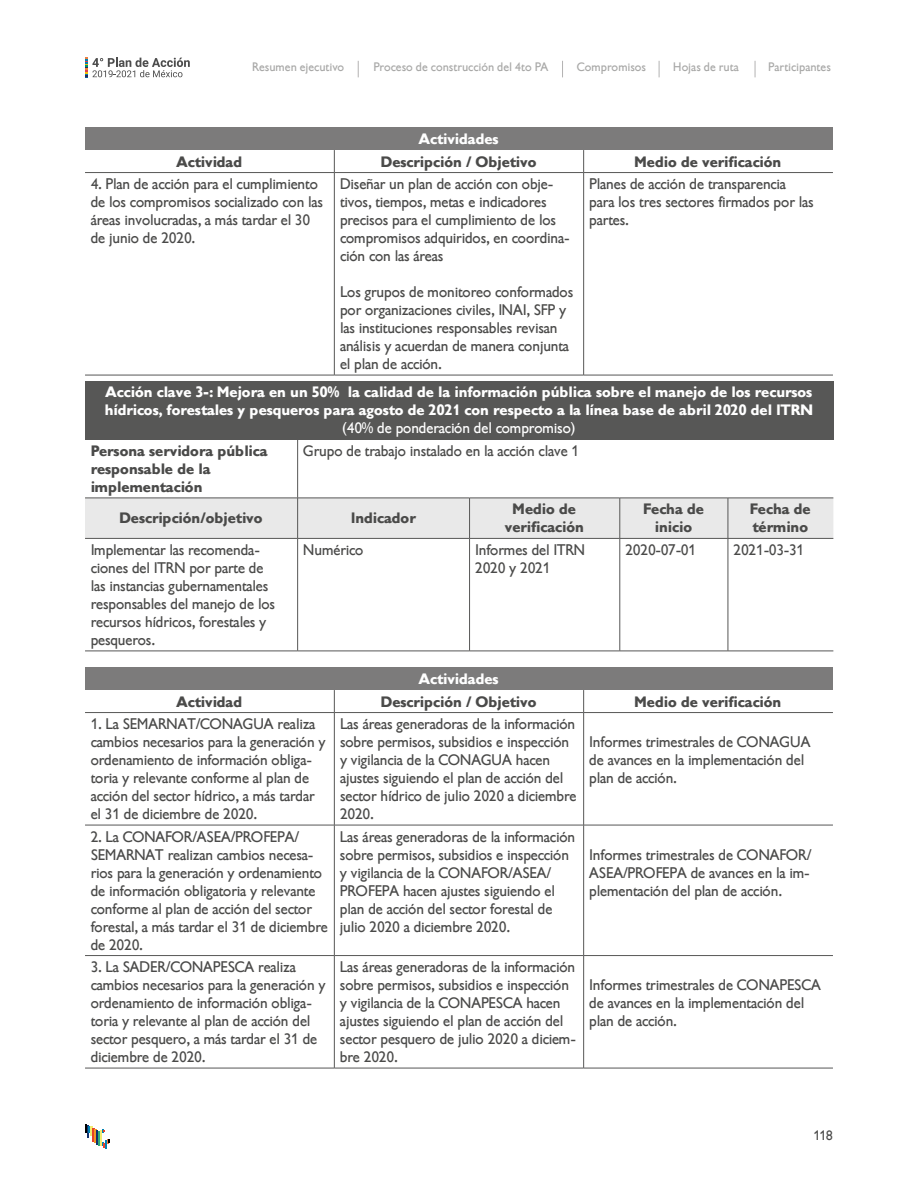
<style>
.page{position:relative;width:918px;height:1188px;background:#fff}
.page>*{position:absolute;margin:0;border:0;box-sizing:border-box;transform-origin:0 0}
.t1{font:15px/18px "Gibson";color:#4a4a49}
.t2{font:700 15px/18px "Gibson";color:#4a4a49}
.t3{font:700 15px/18px "Gibson";color:#fff}
.t4{font:15px "Gibson";color:#fff}
.t5{font:13.5px "Gibson";color:#4a4a49}
.t6{font:12px "Gibson";letter-spacing:.015em;color:#a8a8a7}
</style>
<div class="page">
<svg style="left:562px;top:61px;width:1px;height:16px"></svg>
<svg style="left:358px;top:61px;width:1px;height:16px"></svg>
<svg style="left:659px;top:61px;width:1px;height:16px"></svg>
<svg style="left:755px;top:61px;width:1px;height:16px"></svg>
<svg style="left:85px;top:1124px;width:25px;height:24px"></svg>
<svg style="left:85px;top:58px;width:105px;height:20px"></svg>
<div style="left:85px;top:128px;width:748px;height:22px;background:#7c7b7b"></div>
<svg style="left:334px;top:150px;width:1px;height:22px"></svg>
<svg style="left:583px;top:150px;width:1px;height:22px"></svg>
<hr style="left:85px;top:172px;width:249px;height:1px;background:#575756">
<hr style="left:334px;top:172px;width:250px;height:1px;background:#575756">
<hr style="left:334px;top:173px;width:1px;height:202px;background:#575756">
<hr style="left:584px;top:172px;width:249px;height:1px;background:#575756">
<hr style="left:583px;top:173px;width:1px;height:202px;background:#575756">
<hr style="left:85px;top:375px;width:249px;height:1px;background:#575756">
<hr style="left:334px;top:375px;width:250px;height:1px;background:#575756">
<hr style="left:584px;top:375px;width:249px;height:1px;background:#575756">
<div style="left:85px;top:381px;width:748px;height:58px;background:#575756"></div>
<div style="left:85px;top:499px;width:748px;height:39px;background:#e9e9e9"></div>
<hr style="left:297px;top:439px;width:1px;height:59px;background:#575756">
<hr style="left:85px;top:498px;width:213px;height:1px;background:#575756">
<hr style="left:298px;top:498px;width:172px;height:1px;background:#575756">
<hr style="left:297px;top:498px;width:1px;height:40px;background:#575756">
<hr style="left:470px;top:498px;width:150px;height:1px;background:#575756">
<hr style="left:469px;top:498px;width:1px;height:40px;background:#575756">
<hr style="left:620px;top:498px;width:108px;height:1px;background:#575756">
<hr style="left:620px;top:498px;width:1px;height:40px;background:#575756">
<hr style="left:728px;top:498px;width:105px;height:1px;background:#575756">
<hr style="left:728px;top:498px;width:1px;height:40px;background:#575756">
<hr style="left:85px;top:538px;width:213px;height:1px;background:#575756">
<hr style="left:298px;top:538px;width:172px;height:1px;background:#575756">
<hr style="left:297px;top:539px;width:1px;height:112px;background:#575756">
<hr style="left:470px;top:538px;width:150px;height:1px;background:#575756">
<hr style="left:469px;top:539px;width:1px;height:112px;background:#575756">
<hr style="left:620px;top:538px;width:108px;height:1px;background:#575756">
<hr style="left:620px;top:539px;width:1px;height:112px;background:#575756">
<hr style="left:728px;top:538px;width:105px;height:1px;background:#575756">
<hr style="left:728px;top:539px;width:1px;height:112px;background:#575756">
<hr style="left:85px;top:651px;width:213px;height:1px;background:#575756">
<hr style="left:298px;top:651px;width:172px;height:1px;background:#575756">
<hr style="left:470px;top:651px;width:150px;height:1px;background:#575756">
<hr style="left:620px;top:651px;width:108px;height:1px;background:#575756">
<hr style="left:728px;top:651px;width:105px;height:1px;background:#575756">
<div style="left:85px;top:668px;width:748px;height:22px;background:#7c7b7b"></div>
<svg style="left:334px;top:690px;width:1px;height:22px"></svg>
<svg style="left:583px;top:690px;width:1px;height:22px"></svg>
<hr style="left:85px;top:712px;width:249px;height:1px;background:#575756">
<hr style="left:334px;top:712px;width:250px;height:1px;background:#575756">
<hr style="left:334px;top:713px;width:1px;height:112px;background:#575756">
<hr style="left:584px;top:712px;width:249px;height:1px;background:#575756">
<hr style="left:583px;top:713px;width:1px;height:112px;background:#575756">
<hr style="left:85px;top:825px;width:249px;height:1px;background:#575756">
<hr style="left:334px;top:825px;width:250px;height:1px;background:#575756">
<hr style="left:334px;top:825px;width:1px;height:130px;background:#575756">
<hr style="left:584px;top:825px;width:249px;height:1px;background:#575756">
<hr style="left:583px;top:825px;width:1px;height:130px;background:#575756">
<hr style="left:85px;top:955px;width:249px;height:1px;background:#575756">
<hr style="left:334px;top:955px;width:250px;height:1px;background:#575756">
<hr style="left:334px;top:956px;width:1px;height:112px;background:#575756">
<hr style="left:584px;top:955px;width:249px;height:1px;background:#575756">
<hr style="left:583px;top:956px;width:1px;height:112px;background:#575756">
<hr style="left:85px;top:1068px;width:249px;height:1px;background:#575756">
<hr style="left:334px;top:1068px;width:250px;height:1px;background:#575756">
<hr style="left:584px;top:1068px;width:249px;height:1px;background:#575756">
<p class="t6" style="left:253px;top:60px;width:93px">Resumen ejecutivo</p>
<p class="t6" style="left:374px;top:60px;width:176px">Proceso de construcción del 4to PA</p>
<p class="t6" style="left:577px;top:60px;width:71px">Compromisos</p>
<p class="t6" style="left:674px;top:60px;width:67px">Hojas de ruta</p>
<p class="t6" style="left:769px;top:60px;width:64px">Participantes</p>
<p class="t3" style="left:419px;top:130px;width:81px">Actividades</p>
<p class="t2" style="left:177px;top:153px;width:67px">Actividad</p>
<p class="t2" style="left:381px;top:153px;width:157px">Descripción / Objetivo</p>
<p class="t2" style="left:635px;top:153px;width:148px">Medio de verificación</p>
<p class="t1" style="left:91px;top:175px;width:234px">4. Plan de acción para el cumplimiento de los compromisos socializado con las áreas involucradas, a más tardar el 30 de junio de 2020.</p>
<p class="t1" style="left:340px;top:175px;width:231px">Diseñar un plan de acción con obje&shy;tivos, tiempos, metas e indicadores precisos para el cumplimiento de los compromisos adquiridos, en coordina&shy;ción con las áreas</p>
<p class="t1" style="left:340px;top:283px;width:235px">Los grupos de monitoreo conformados por organizaciones civiles, INAI, SFP y las instituciones responsables revisan análisis y acuerdan de manera conjunta el plan de acción.</p>
<p class="t1" style="left:590px;top:175px;width:226px">Planes de acción de transparencia para los tres sectores firmados por las partes.</p>
<p class="t3" style="left:105px;top:383px;width:710px">Acción clave 3-: Mejora en un 50% la calidad de la información pública sobre el manejo de los recursos hídricos, forestales y pesqueros para agosto de 2021 con respecto a la línea base de abril 2020 del ITRN</p>
<p class="t4" style="left:342px;top:420px;width:235px">(40% de ponderación del compromiso)</p>
<p class="t2" style="left:91px;top:442px;width:178px">Persona servidora pública responsable de la implementación</p>
<p class="t1" style="left:304px;top:442px;width:277px">Grupo de trabajo instalado en la acción clave 1</p>
<p class="t2" style="left:120px;top:509px;width:145px">Descripción/objetivo</p>
<p class="t2" style="left:351px;top:509px;width:66px">Indicador</p>
<p class="t2" style="left:505px;top:500px;width:81px;text-align:center">Medio de verificación</p>
<p class="t2" style="left:643px;top:500px;width:62px;text-align:center">Fecha de inicio</p>
<p class="t2" style="left:750px;top:500px;width:62px">Fecha de término</p>
<p class="t1" style="left:91px;top:541px;width:186px">Implementar las recomenda&shy;ciones del ITRN por parte de las instancias gubernamentales responsables del manejo de los recursos hídricos, forestales y pesqueros.</p>
<p class="t1" style="left:304px;top:541px;width:62px">Numérico</p>
<p class="t1" style="left:476px;top:541px;width:111px">Informes del ITRN<br>2020 y 2021</p>
<p class="t1" style="left:626px;top:541px;width:72px">2020-07-01</p>
<p class="t1" style="left:734px;top:541px;width:72px">2021-03-31</p>
<p class="t3" style="left:419px;top:670px;width:81px">Actividades</p>
<p class="t2" style="left:177px;top:693px;width:67px">Actividad</p>
<p class="t2" style="left:381px;top:693px;width:157px">Descripción / Objetivo</p>
<p class="t2" style="left:635px;top:693px;width:148px">Medio de verificación</p>
<p class="t1" style="left:91px;top:715px;width:236px">1. La SEMARNAT/CONAGUA realiza cambios necesarios para la generación y ordenamiento de información obliga&shy;toria y relevante conforme al plan de acción del sector hídrico, a más tardar el 31 de diciembre de 2020.</p>
<p class="t1" style="left:340px;top:715px;width:238px">Las áreas generadoras de la información sobre permisos, subsidios e inspección y vigilancia de la CONAGUA hacen ajustes siguiendo el plan de acción del sector hídrico de julio 2020 a diciembre<br>2020.</p>
<p class="t1" style="left:590px;top:733px;width:223px">Informes trimestrales de CONAGUA de avances en la implementación del plan de acción.</p>
<p class="t1" style="left:91px;top:828px;width:239px">2. La CONAFOR/ASEA/PROFEPA/<br>SEMARNAT realizan cambios necesa&shy;rios para la generación y ordenamiento de información obligatoria y relevante conforme al plan de acción del sector forestal, a más tardar el 31 de diciembre de 2020.</p>
<p class="t1" style="left:340px;top:828px;width:237px">Las áreas generadoras de la información sobre permisos, subsidios e inspección y vigilancia de la CONAFOR/ASEA/ PROFEPA hacen ajustes siguiendo el plan de acción del sector forestal de julio 2020 a diciembre 2020.</p>
<p class="t1" style="left:91px;top:958px;width:236px">3. La SADER/CONAPESCA realiza cambios necesarios para la generación y ordenamiento de información obliga&shy;toria y relevante al plan de acción del sector pesquero, a más tardar el 31 de diciembre de 2020.</p>
<p class="t1" style="left:340px;top:958px;width:237px">Las áreas generadoras de la información sobre permisos, subsidios e inspección y vigilancia de la CONAPESCA hacen ajustes siguiendo el plan de acción del sector pesquero de julio 2020 a diciem&shy;bre 2020.</p>
<p class="t1" style="left:590px;top:846px;width:223px">Informes trimestrales de CONAFOR/<br>ASEA/PROFEPA de avances en la im&shy;plementación del plan de acción.</p>
<p class="t1" style="left:590px;top:976px;width:233px">Informes trimestrales de CONAPESCA de avances en la implementación del plan de acción.</p>
<p class="t5" style="left:814px;top:1128px;width:20px">118</p>
</div>
